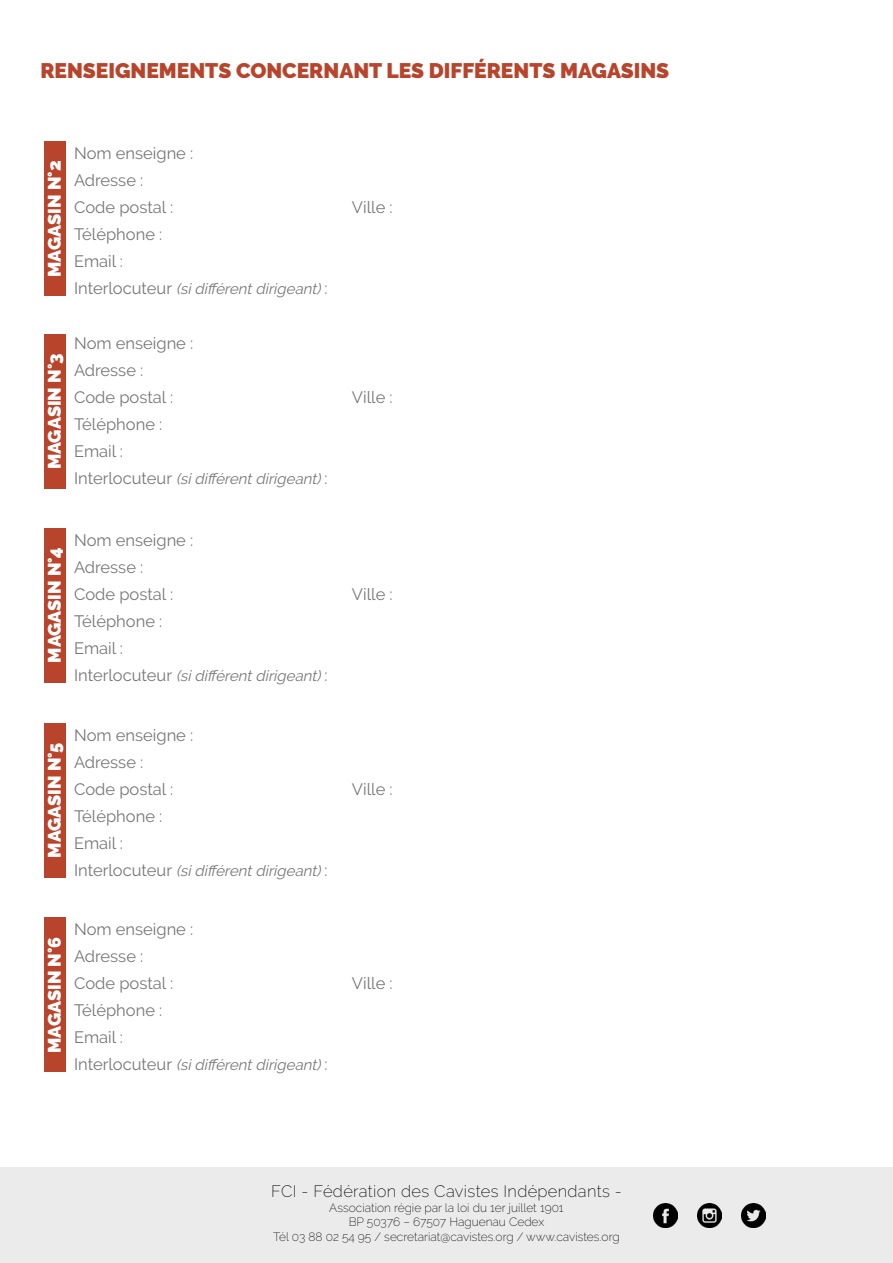
<style>
.page{position:relative;width:893px;height:1263px;background:#fff}
.page>*{position:absolute;margin:0;border:0;box-sizing:border-box;transform-origin:0 0}
.t1{font:900 21px "Raleway";color:#b8442c}
.t2{font:900 18px "Raleway";color:#fff}
.t3{font:16.5px/27px "Raleway";color:#777}
.t4{font:200 16.5px "Raleway";letter-spacing:.02em;color:#000}
.t5{font:italic 15px "Raleway";color:#777}
.t6{font:200 12px/14.4px "Raleway";color:#000;text-align:center}
.s1{font-style:normal;font-size:16.5px}
</style>
<div class="page">
<div style="left:0;top:1167px;width:893px;height:96px;background:#ebebeb"></div>
<div style="left:44px;top:917px;width:22px;height:155px;background:#b8442c"></div>
<div style="left:44px;top:723px;width:22px;height:154px;background:#b8442c"></div>
<div style="left:44px;top:528px;width:22px;height:155px;background:#b8442c"></div>
<div style="left:44px;top:334px;width:22px;height:155px;background:#b8442c"></div>
<div style="left:44px;top:141px;width:22px;height:155px;background:#b8442c"></div>
<img style="left:654px;top:1203px;width:23px;height:24px">
<img style="left:742px;top:1203px;width:23px;height:24px">
<img style="left:698px;top:1203px;width:23px;height:24px">
<p class="t1" style="left:40px;top:58px;width:630px">RENSEIGNEMENTS CONCERNANT LES DIFFéRENTS MAGASINS</p>
<p class="t2" style="left:44px;top:277px;width:118px;rotate:-90deg">MAGASIN N°2</p>
<p class="t3" style="left:74px;top:140px;width:121px">Nom enseigne :<br>Adresse :<br>Code postal :</p>
<p class="t3" style="left:74px;top:221px;width:90px">Téléphone :<br>Email :</p>
<p class="t5" style="left:74px;top:280px;width:255px"><span class="s1">I n t e r l o c u t e u r</span> (sidifférentdirigeant)<span class="s1">:</span></p>
<p class="t2" style="left:44px;top:469px;width:117px;rotate:-90deg">MAGASIN N°3</p>
<p class="t3" style="left:74px;top:329px;width:121px">Nom enseigne :<br>Adresse :<br>Code postal :</p>
<p class="t3" style="left:74px;top:410px;width:90px">Téléphone :<br>Email :</p>
<p class="t5" style="left:74px;top:470px;width:255px"><span class="s1">I n t e r l o c u t e u r</span> (sidifférentdirigeant)<span class="s1">:</span></p>
<p class="t2" style="left:44px;top:663px;width:116px;rotate:-90deg">MAGASIN N°4</p>
<p class="t3" style="left:74px;top:526px;width:121px">Nom enseigne :<br>Adresse :<br>Code postal :</p>
<p class="t3" style="left:74px;top:607px;width:90px">Téléphone :<br>Email :</p>
<p class="t5" style="left:74px;top:667px;width:255px"><span class="s1">I n t e r l o c u t e u r</span> (sidifférentdirigeant)<span class="s1">:</span></p>
<p class="t2" style="left:44px;top:858px;width:117px;rotate:-90deg">MAGASIN N°5</p>
<p class="t3" style="left:74px;top:721px;width:121px">Nom enseigne :<br>Adresse :<br>Code postal :</p>
<p class="t3" style="left:74px;top:802px;width:90px">Téléphone :<br>Email :</p>
<p class="t5" style="left:74px;top:862px;width:255px"><span class="s1">I n t e r l o c u t e u r</span> (sidifférentdirigeant)<span class="s1">:</span></p>
<p class="t2" style="left:44px;top:1053px;width:118px;rotate:-90deg">MAGASIN N°6</p>
<p class="t3" style="left:74px;top:916px;width:121px">Nom enseigne :<br>Adresse :<br>Code postal :</p>
<p class="t3" style="left:74px;top:997px;width:90px">Téléphone :<br>Email :</p>
<p class="t5" style="left:74px;top:1056px;width:255px"><span class="s1">I n t e r l o c u t e u r</span> (sidifférentdirigeant)<span class="s1">:</span></p>
<p class="t3" style="left:352px;top:194px;width:42px">Ville :</p>
<p class="t3" style="left:352px;top:383px;width:42px">Ville :</p>
<p class="t3" style="left:352px;top:580px;width:42px">Ville :</p>
<p class="t3" style="left:352px;top:775px;width:42px">Ville :</p>
<p class="t3" style="left:352px;top:970px;width:42px">Ville :</p>
<p class="t4" style="left:271px;top:1182px;width:352px">FCI - Fédération des Cavistes Indépendants -</p>
<p class="t6" style="left:273px;top:1200px;width:348px">Association régie par la loi du 1er juillet 1901<br>BP 50376 – 67507 Haguenau Cedex<br>Tél 03 88 02 54 95 / secretariat@cavistes.org / www.cavistes.org</p>
</div>
